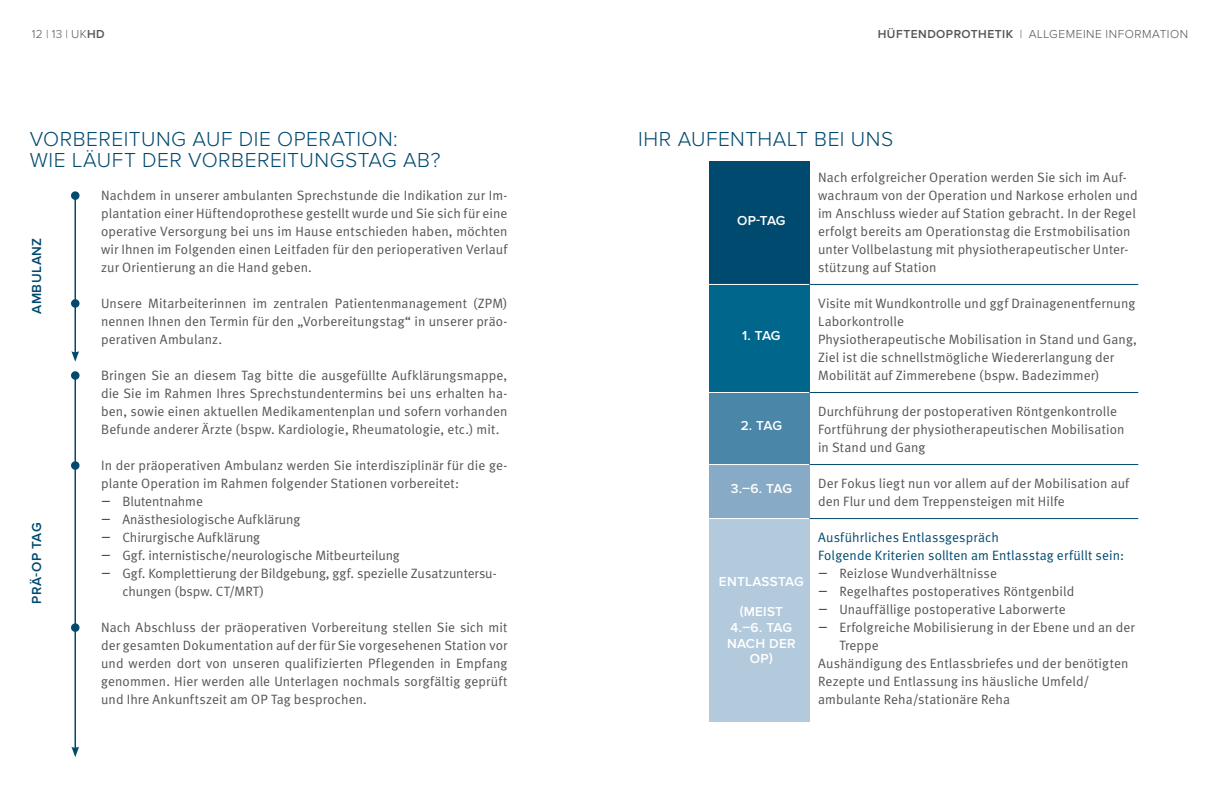
<style>
.page{position:relative;width:1217px;height:787px;background:#fff}
.page>*{position:absolute;margin:0;border:0;box-sizing:border-box;transform-origin:0 0}
.t1{font:300 21px/21px "Proxima Nova";letter-spacing:.025em;color:#004a6f}
.t2{font:13.5px/18px "Meta Normal";letter-spacing:.01em;color:#545455}
.t3{font:13.5px/18px "Meta Normal";letter-spacing:.01em;color:#004a6f}
.t4{font:600 13.5px/15.5px "Proxima Nova";letter-spacing:.01em;color:#fff;text-align:center}
.t5{font:600 13.5px "Proxima Nova";letter-spacing:.035em;color:#004a6f}
.t6{font:300 12px "Proxima Nova";letter-spacing:.045em;color:#545455}
.t7{font:300 12px "Proxima Nova";color:#565657}
.s1{font-weight:600}
.s2{color:#565657}
.s3{font-size:16.5px;color:#004a6f}
</style>
<div class="page">
<hr style="left:74px;top:376px;width:2px;height:373px;background:#004a6f">
<svg style="left:71px;top:746px;width:8px;height:11px"></svg>
<hr style="left:74px;top:196px;width:2px;height:157px;background:#004a6f">
<svg style="left:71px;top:351px;width:8px;height:11px"></svg>
<div style="left:71px;top:191px;width:8px;height:9px;background:#004a6f;border-radius:50%"></div>
<div style="left:71px;top:299px;width:8px;height:9px;background:#004a6f;border-radius:50%"></div>
<div style="left:71px;top:371px;width:8px;height:9px;background:#004a6f;border-radius:50%"></div>
<div style="left:71px;top:461px;width:8px;height:9px;background:#004a6f;border-radius:50%"></div>
<div style="left:71px;top:623px;width:8px;height:9px;background:#004a6f;border-radius:50%"></div>
<div style="left:708px;top:161px;width:101px;height:123px;background:#004a6f"></div>
<div style="left:708px;top:284px;width:101px;height:108px;background:#00668b"></div>
<div style="left:708px;top:392px;width:101px;height:72px;background:#4a86a8"></div>
<div style="left:708px;top:464px;width:101px;height:54px;background:#87abc6"></div>
<div style="left:708px;top:518px;width:101px;height:204px;background:#b3c9dc"></div>
<hr style="left:708px;top:284px;width:101px;height:1px;background:#fff">
<hr style="left:809px;top:284px;width:328px;height:1px;background:#004a6f">
<hr style="left:708px;top:392px;width:101px;height:1px;background:#fff">
<hr style="left:809px;top:392px;width:328px;height:1px;background:#004a6f">
<hr style="left:708px;top:464px;width:101px;height:1px;background:#fff">
<hr style="left:809px;top:464px;width:328px;height:1px;background:#004a6f">
<hr style="left:708px;top:518px;width:101px;height:1px;background:#fff">
<hr style="left:809px;top:518px;width:328px;height:1px;background:#004a6f">
<p class="t7" style="left:32px;top:28px;width:74px">12 | 13 | UK<span class="s1">HD</span></p>
<p class="t6" style="left:877px;top:28px;width:312px"><span class="s1">HÜFTENDOPROTHETIK</span> <span class="s2">|</span> ALLGEMEINE INFORMATION</p>
<h1 class="t1" style="left:30px;top:129px;width:412px">VORBEREITUNG AUF DIE OPERATION:<br>WIE LÄUFT DER VORBEREITUNGSTAG AB?</h1>
<p class="t2" style="left:101px;top:186px;width:408px;text-align:justify">Nachdem in unserer ambulanten Sprechstunde die Indikation zur Im&shy;plantation einer Hüftendoprothese gestellt wurde und Sie sich für eine operative Versorgung bei uns im Hause entschieden haben, möchten wir Ihnen im Folgenden einen Leitfaden für den perioperativen Verlauf zur Orientierung an die Hand geben.</p>
<p class="t2" style="left:101px;top:294px;width:408px;text-align:justify">Unsere Mitarbeiterinnen im zentralen Patientenmanagement (ZPM) nennen Ihnen den Termin für den „Vorbereitungstag“ in unserer präo&shy;perativen Ambulanz.</p>
<p class="t2" style="left:101px;top:366px;width:408px;text-align:justify">Bringen Sie an diesem Tag bitte die ausgefüllte Aufklärungsmappe, die Sie im Rahmen Ihres Sprechstundentermins bei uns erhalten ha&shy;ben, sowie einen aktuellen Medikamentenplan und sofern vorhanden Befunde anderer Ärzte (bspw. Kardiologie, Rheumatologie, etc.) mit.</p>
<p class="t2" style="left:101px;top:456px;width:408px">In der präoperativen Ambulanz werden Sie interdisziplinär für die ge&shy;plante Operation im Rahmen folgender Stationen vorbereitet:</p>
<p class="t2" style="left:101px;top:492px;width:103px"><span class="s3">–</span> Blutentnahme</p>
<p class="t2" style="left:101px;top:510px;width:201px"><span class="s3">–</span> Anästhesiologische Aufklärung</p>
<p class="t2" style="left:101px;top:528px;width:160px"><span class="s3">–</span> Chirurgische Aufklärung</p>
<p class="t2" style="left:101px;top:546px;width:300px"><span class="s3">–</span> Ggf. internistische/neurologische Mitbeurteilung</p>
<p class="t2" style="left:122px;top:564px;width:376px;text-indent:-21px"><span class="s3">–</span> Ggf. Komplettierung der Bildgebung, ggf. spezielle Zusatzuntersu&shy;chungen (bspw. CT/MRT)</p>
<p class="t2" style="left:101px;top:618px;width:408px;text-align:justify">Nach Abschluss der präoperativen Vorbereitung stellen Sie sich mit der gesamten Dokumentation auf der für Sie vorgesehenen Station vor und werden dort von unseren qualifizierten Pflegenden in Empfang genommen. Hier werden alle Unterlagen nochmals sorgfältig geprüft und Ihre Ankunftszeit am OP Tag besprochen.</p>
<p class="t5" style="left:29px;top:314px;width:78px;rotate:-90deg">AMBULANZ</p>
<p class="t5" style="left:29px;top:604px;width:83px;rotate:-90deg">PRÄ-OP TAG</p>
<h1 class="t1" style="left:638px;top:129px;width:256px">IHR AUFENTHALT BEI UNS</h1>
<p class="t4" style="left:737px;top:213px;width:50px">OP-TAG</p>
<p class="t4" style="left:742px;top:328px;width:40px">1. TAG</p>
<p class="t4" style="left:740px;top:418px;width:43px">2. TAG</p>
<p class="t2" style="left:817px;top:168px;width:321px">Nach erfolgreicher Operation werden Sie sich im Auf&shy;wachraum von der Operation und Narkose erholen und im Anschluss wieder auf Station gebracht. In der Regel erfolgt bereits am Operationstag die Erstmobilisation unter Vollbelastung mit physiotherapeutischer Unter&shy;stützung auf Station</p>
<p class="t2" style="left:817px;top:294px;width:320px">Visite mit Wundkontrolle und ggf Drainagenentfernung Laborkontrolle<br>Physiotherapeutische Mobilisation in Stand und Gang, Ziel ist die schnellstmögliche Wiedererlangung der Mobilität auf Zimmerebene (bspw. Badezimmer)</p>
<p class="t2" style="left:817px;top:402px;width:308px">Durchführung der postoperativen Röntgenkontrolle<br>Fortführung der physiotherapeutischen Mobilisation in Stand und Gang</p>
<p class="t4" style="left:730px;top:481px;width:63px">3.–6. TAG</p>
<p class="t2" style="left:817px;top:474px;width:312px">Der Fokus liegt nun vor allem auf der Mobilisation auf den Flur und dem Treppensteigen mit Hilfe</p>
<p class="t4" style="left:718px;top:574px;width:86px">ENTLASSTAG</p>
<p class="t4" style="left:727px;top:604px;width:70px">(MEIST<br>4.–6. TAG<br>NACH DER<br>OP)</p>
<p class="t3" style="left:817px;top:528px;width:307px">Ausführliches Entlassgespräch<br>Folgende Kriterien sollten am Entlasstag erfüllt sein:</p>
<p class="t2" style="left:817px;top:564px;width:180px"><span class="s3">–</span> Reizlose Wundverhältnisse</p>
<p class="t2" style="left:817px;top:582px;width:258px"><span class="s3">–</span> Regelhaftes postoperatives Röntgenbild</p>
<p class="t2" style="left:817px;top:600px;width:249px"><span class="s3">–</span> Unauffällige postoperative Laborwerte</p>
<p class="t2" style="left:817px;top:618px;width:318px"><span class="s3">–</span> Erfolgreiche Mobilisierung in der Ebene und an der</p>
<p class="t2" style="left:839px;top:636px;width:41px">Treppe</p>
<p class="t2" style="left:817px;top:654px;width:312px">Aushändigung des Entlassbriefes und der benötigten</p>
<p class="t2" style="left:817px;top:672px;width:273px">Rezepte und Entlassung ins häusliche Umfeld/</p>
<p class="t2" style="left:817px;top:690px;width:194px">ambulante Reha/stationäre Reha</p>
</div>
